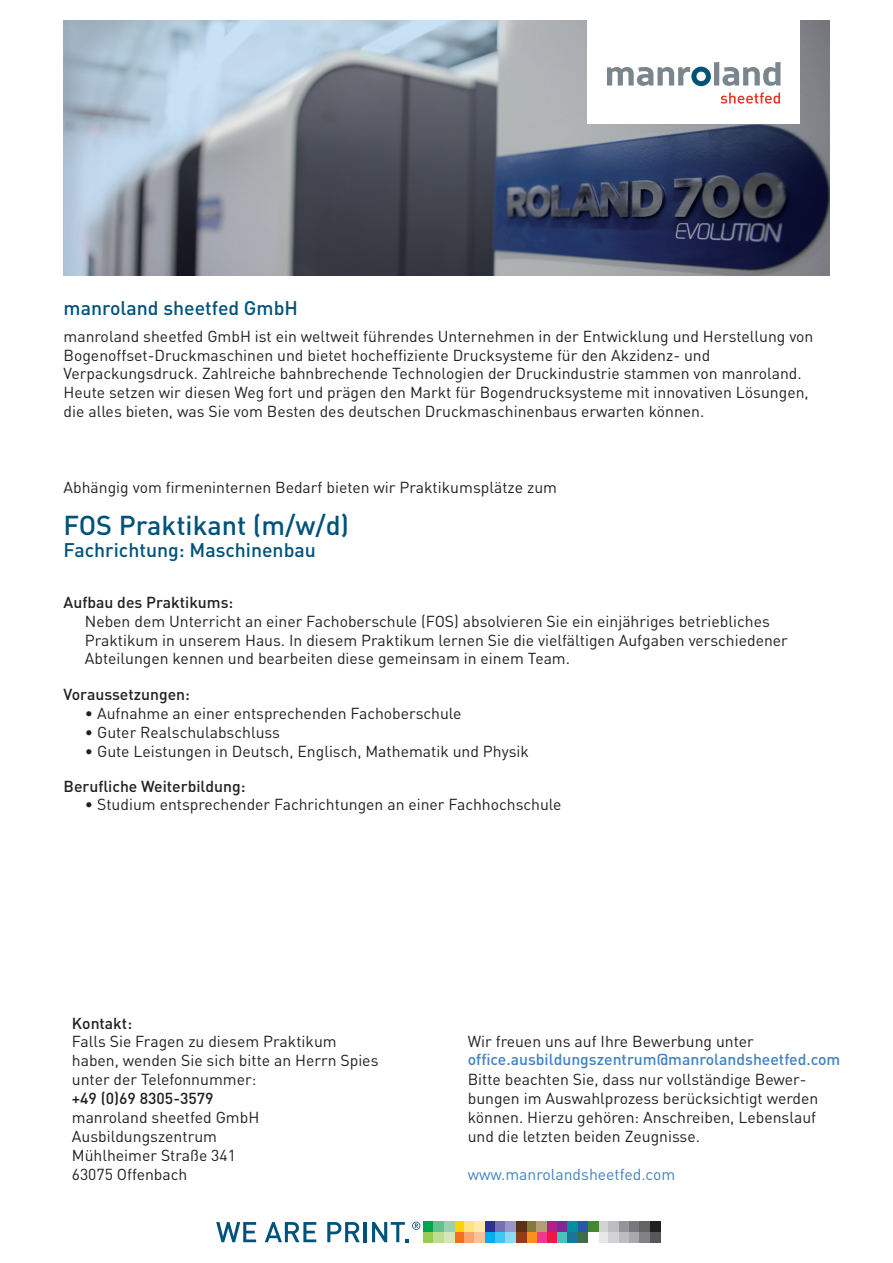
<style>
.page{position:relative;width:893px;height:1263px;background:#fff}
.page>*{position:absolute;margin:0;border:0;box-sizing:border-box;transform-origin:0 0}
.t1{font:500 27px "DIN Pro";color:#00527b}
.t2{font:500 19.5px "DIN Pro";color:#00527b}
.t3{font:15.75px/18.9px "DIN Pro";color:#231f20}
.t4{font:500 15.75px "DIN Pro";color:#231f20}
.t5{font:500 15.75px "DIN Pro";color:#4082c4}
.t6{font:15.75px "DIN Pro";color:#4082c4}
</style>
<div class="page">
<div style="left:537px;top:1232px;width:10px;height:10px;background:#ed3896"></div>
<div style="left:598px;top:1221px;width:11px;height:11px;background:#d1d2d4"></div>
<div style="left:609px;top:1221px;width:10px;height:11px;background:#bcbdc0"></div>
<div style="left:619px;top:1221px;width:10px;height:11px;background:#939598"></div>
<div style="left:629px;top:1221px;width:11px;height:11px;background:#76787b"></div>
<div style="left:598px;top:1232px;width:11px;height:10px;background:#e6e7e9"></div>
<div style="left:609px;top:1232px;width:10px;height:10px;background:#d1d2d4"></div>
<div style="left:619px;top:1232px;width:10px;height:10px;background:#bcbdc0"></div>
<div style="left:640px;top:1221px;width:10px;height:11px;background:#636366"></div>
<div style="left:650px;top:1221px;width:10px;height:11px;background:#231f20"></div>
<div style="left:629px;top:1232px;width:11px;height:10px;background:#a8a9ad"></div>
<div style="left:640px;top:1232px;width:10px;height:10px;background:#808285"></div>
<div style="left:650px;top:1232px;width:10px;height:10px;background:#57585a"></div>
<div style="left:423px;top:1221px;width:11px;height:11px;background:#00a54f"></div>
<div style="left:454px;top:1232px;width:10px;height:10px;background:#f36e21"></div>
<div style="left:485px;top:1221px;width:10px;height:11px;background:#2e3092"></div>
<div style="left:495px;top:1221px;width:11px;height:11px;background:#756fb3"></div>
<div style="left:506px;top:1221px;width:10px;height:11px;background:#9a94c8"></div>
<div style="left:485px;top:1232px;width:10px;height:10px;background:#00aeef"></div>
<div style="left:495px;top:1232px;width:11px;height:10px;background:#40c7f4"></div>
<div style="left:506px;top:1232px;width:10px;height:10px;background:#8dd7f7"></div>
<div style="left:464px;top:1232px;width:11px;height:10px;background:#f9a46e"></div>
<div style="left:475px;top:1232px;width:10px;height:10px;background:#fbc197"></div>
<div style="left:454px;top:1221px;width:10px;height:11px;background:#fed304"></div>
<div style="left:464px;top:1221px;width:11px;height:11px;background:#ffe380"></div>
<div style="left:475px;top:1221px;width:10px;height:11px;background:#ffeba9"></div>
<div style="left:434px;top:1221px;width:10px;height:11px;background:#65c18b"></div>
<div style="left:444px;top:1221px;width:10px;height:11px;background:#9ad2ae"></div>
<div style="left:423px;top:1232px;width:11px;height:10px;background:#99cb51"></div>
<div style="left:434px;top:1232px;width:10px;height:10px;background:#c1dd95"></div>
<div style="left:444px;top:1232px;width:10px;height:10px;background:#d4e7b6"></div>
<div style="left:547px;top:1232px;width:10px;height:10px;background:#ed1748"></div>
<div style="left:547px;top:1221px;width:10px;height:11px;background:#b41e8d"></div>
<div style="left:526px;top:1232px;width:11px;height:10px;background:#f7931d"></div>
<div style="left:557px;top:1221px;width:10px;height:11px;background:#802990"></div>
<div style="left:588px;top:1221px;width:10px;height:11px;background:#448732"></div>
<div style="left:578px;top:1232px;width:10px;height:10px;background:#426a48"></div>
<div style="left:578px;top:1221px;width:10px;height:11px;background:#2659a8"></div>
<div style="left:567px;top:1221px;width:11px;height:11px;background:#008f9e"></div>
<div style="left:557px;top:1232px;width:10px;height:10px;background:#4ac1ba"></div>
<div style="left:567px;top:1232px;width:11px;height:10px;background:#16769c"></div>
<div style="left:526px;top:1221px;width:11px;height:11px;background:#857838"></div>
<div style="left:516px;top:1221px;width:10px;height:11px;background:#5a3016"></div>
<div style="left:516px;top:1232px;width:10px;height:10px;background:#923b1a"></div>
<div style="left:537px;top:1221px;width:10px;height:11px;background:#b59d78"></div>
<svg style="left:216px;top:1222px;width:40px;height:20px"></svg>
<svg style="left:265px;top:1222px;width:51px;height:20px"></svg>
<svg style="left:327px;top:1222px;width:33px;height:20px"></svg>
<hr style="left:364px;top:1222px;width:3px;height:20px;background:#00527b">
<svg style="left:372px;top:1221px;width:48px;height:21px"></svg>
<img style="left:64px;top:21px;width:765px;height:255px">
<div style="left:587px;top:0;width:213px;height:123px;background:#fff"></div>
<svg style="left:720px;top:93px;width:60px;height:11px"></svg>
<div style="left:714px;top:62px;width:5px;height:24px;background:#7a868d"></div>
<svg style="left:607px;top:67px;width:104px;height:19px"></svg>
<svg style="left:722px;top:62px;width:58px;height:24px"></svg>
<p class="t2" style="left:64px;top:295px;width:236px">manroland sheetfed GmbH</p>
<p class="t3" style="left:64px;top:326px;width:751px">manroland sheetfed GmbH ist ein weltweit führendes Unternehmen in der Entwicklung und Herstellung von<br>Bogenoffset-Druckmaschinen und bietet hocheffiziente Drucksysteme für den Akzidenz- und</p>
<p class="t3" style="left:64px;top:364px;width:740px">Verpackungsdruck. Zahlreiche bahnbrechende Technologien der Druckindustrie stammen von manroland.</p>
<p class="t3" style="left:64px;top:383px;width:747px">Heute setzen wir diesen Weg fort und prägen den Markt für Bogendrucksysteme mit innovativen Lösungen, die alles bieten, was Sie vom Besten des deutschen Druckmaschinenbaus erwarten können.</p>
<p class="t3" style="left:64px;top:477px;width:495px">Abhängig vom firmeninternen Bedarf bieten wir Praktikumsplätze zum</p>
<p class="t1" style="left:64px;top:506px;width:287px">FOS Praktikant (m/w/d)</p>
<p class="t2" style="left:64px;top:537px;width:254px">Fachrichtung: Maschinenbau</p>
<p class="t4" style="left:64px;top:591px;width:171px">Aufbau des Praktikums:</p>
<p class="t3" style="left:85px;top:611px;width:686px">Neben dem Unterricht an einer Fachoberschule (FOS) absolvieren Sie ein einjähriges betriebliches</p>
<p class="t3" style="left:85px;top:630px;width:705px">Praktikum in unserem Haus. In diesem Praktikum lernen Sie die vielfältigen Aufgaben verschiedener</p>
<p class="t3" style="left:85px;top:649px;width:487px">Abteilungen kennen und bearbeiten diese gemeinsam in einem Team.</p>
<p class="t4" style="left:64px;top:683px;width:128px">Voraussetzungen:</p>
<p class="t3" style="left:85px;top:703px;width:378px">• Aufnahme an einer entsprechenden Fachoberschule</p>
<p class="t3" style="left:85px;top:722px;width:197px">• Guter Realschulabschluss</p>
<p class="t3" style="left:85px;top:741px;width:446px">• Gute Leistungen in Deutsch, Englisch, Mathematik und Physik</p>
<p class="t4" style="left:64px;top:775px;width:183px">Berufliche Weiterbildung:</p>
<p class="t3" style="left:85px;top:795px;width:478px">• Studium entsprechender Fachrichtungen an einer Fachhochschule</p>
<p class="t4" style="left:72px;top:1012px;width:62px">Kontakt:</p>
<p class="t3" style="left:72px;top:1032px;width:266px">Falls Sie Fragen zu diesem Praktikum</p>
<p class="t3" style="left:72px;top:1050px;width:308px">haben, wenden Sie sich bitte an Herrn Spies unter der Telefonnummer:</p>
<p class="t4" style="left:72px;top:1088px;width:143px">+49 (0)69 8305-3579</p>
<p class="t3" style="left:72px;top:1107px;width:189px">manroland sheetfed GmbH</p>
<p class="t3" style="left:72px;top:1126px;width:147px">Ausbildungszentrum</p>
<p class="t3" style="left:72px;top:1145px;width:166px">Mühlheimer Straße 341</p>
<p class="t3" style="left:72px;top:1164px;width:117px">63075 Offenbach</p>
<p class="t3" style="left:468px;top:1031px;width:288px">Wir freuen uns auf Ihre Bewerbung unter</p>
<p class="t3" style="left:468px;top:1069px;width:352px">Bitte beachten Sie, dass nur vollständige Bewer&shy;bungen im Auswahlprozess berücksichtigt werden können. Hierzu gehören: Anschreiben, Lebenslauf</p>
<p class="t3" style="left:468px;top:1126px;width:234px">und die letzten beiden Zeugnisse.</p>
<p class="t5" style="left:468px;top:1048px;width:374px">office.ausbildungszentrum@manrolandsheetfed.com</p>
<p class="t6" style="left:468px;top:1163px;width:209px">www.manrolandsheetfed.com</p>
</div>
